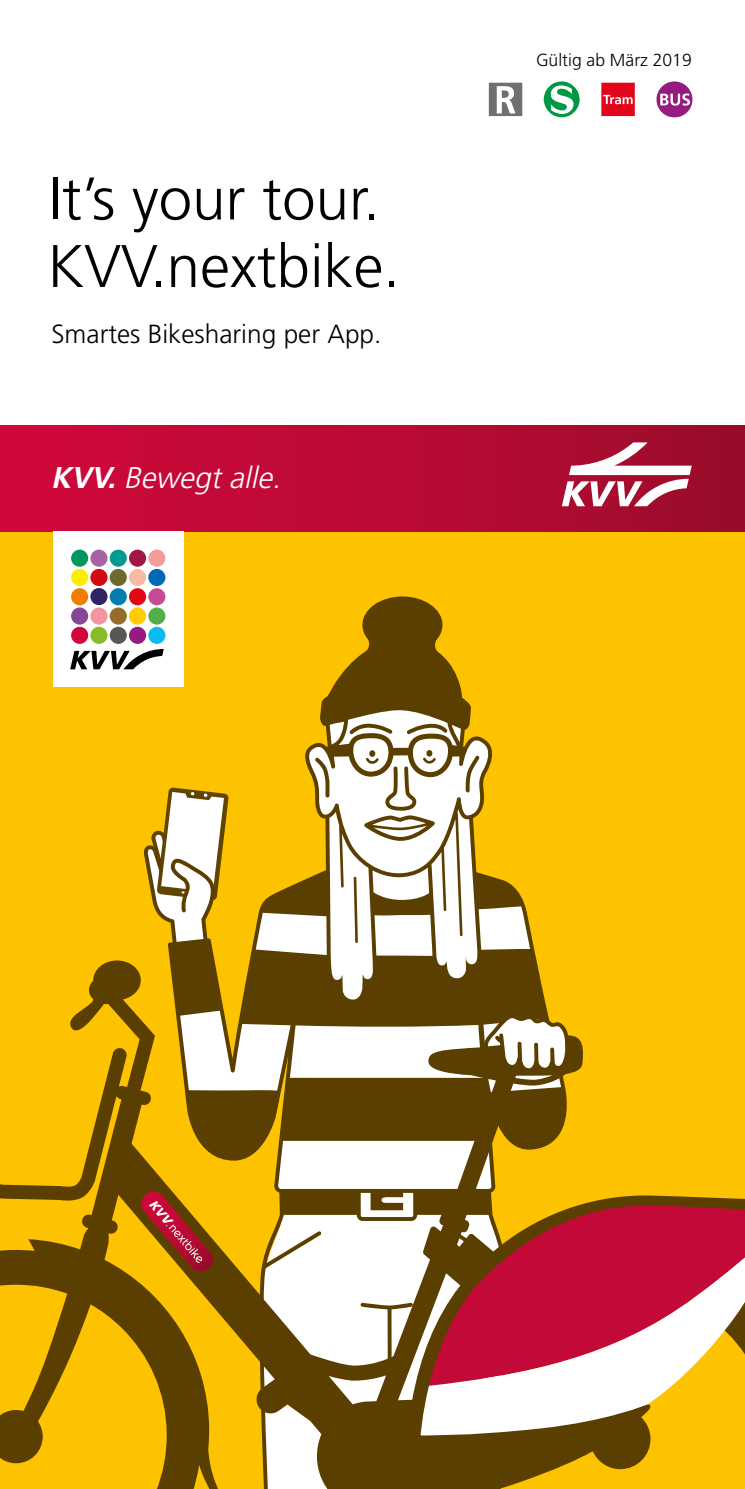
<style>
.page{position:relative;width:745px;height:1489px;background:#fff}
.page>*{position:absolute;margin:0;border:0;box-sizing:border-box;transform-origin:0 0}
.t1{font:300 60px "Frutiger LT Std";color:#000}
.t2{font:italic 300 30px "Frutiger LT Std";color:#fff}
.t3{font:300 26.25px "Frutiger LT Std";color:#000}
.t4{font:italic 300 21.25px "Frutiger LT Std";color:#fff}
.t5{font:300 17.5px "Frutiger LT Std";color:#000}
.s1{font-weight:700}
</style>
<div class="page">
<div style="left:0;top:531px;width:744px;height:957px;background:#fdc300"></div>
<svg style="left:144px;top:596px;width:393px;height:364px"></svg>
<svg style="left:0;top:960px;width:744px;height:528px"></svg>
<svg style="left:428px;top:1204px;width:316px;height:24px"></svg>
<svg style="left:483px;top:1013px;width:85px;height:59px;background:#b5a681"></svg>
<svg style="left:420px;top:1228px;width:324px;height:208px;background:#ce726a"></svg>
<svg style="left:140px;top:1191px;width:74px;height:81px"></svg>
<svg style="left:543px;top:81px;width:36px;height:36px"></svg>
<div style="left:601px;top:83px;width:33px;height:33px;background:#e3051a"></div>
<svg style="left:603px;top:95px;width:29px;height:9px"></svg>
<div style="left:656px;top:81px;width:36px;height:36px;background:#951b81;border-radius:50%"></div>
<svg style="left:660px;top:93px;width:29px;height:13px"></svg>
<div style="left:488px;top:83px;width:34px;height:33px;background:#706f6f"></div>
<svg style="left:496px;top:86px;width:19px;height:27px"></svg>
<div style="left:0;top:425px;width:744px;height:106px;background:linear-gradient(to right,#d4083c,#9d0d2b)"></div>
<svg style="left:535px;top:428px;width:156px;height:78px"></svg>
<div style="left:53px;top:531px;width:130px;height:156px;background:#fff"></div>
<svg style="left:70px;top:649px;width:94px;height:20px"></svg>
<div style="left:148px;top:549px;width:17px;height:17px;background:#f39c9b;border-radius:50%"></div>
<div style="left:110px;top:569px;width:17px;height:17px;background:#6e692d;border-radius:50%"></div>
<div style="left:148px;top:588px;width:17px;height:17px;background:#c74a95;border-radius:50%"></div>
<div style="left:129px;top:607px;width:17px;height:17px;background:#fc0;border-radius:50%"></div>
<div style="left:110px;top:626px;width:17px;height:18px;background:#575756;border-radius:50%"></div>
<div style="left:129px;top:549px;width:17px;height:17px;background:#a31646;border-radius:50%"></div>
<div style="left:129px;top:569px;width:17px;height:17px;background:#f8baa2;border-radius:50%"></div>
<div style="left:129px;top:626px;width:17px;height:18px;background:#951b81;border-radius:50%"></div>
<div style="left:110px;top:549px;width:17px;height:17px;background:#009a93;border-radius:50%"></div>
<div style="left:110px;top:588px;width:17px;height:17px;background:#007db1;border-radius:50%"></div>
<div style="left:110px;top:607px;width:17px;height:17px;background:#966c29;border-radius:50%"></div>
<div style="left:90px;top:549px;width:17px;height:17px;background:#a863a5;border-radius:50%"></div>
<div style="left:71px;top:569px;width:17px;height:17px;background:#ffed00;border-radius:50%"></div>
<div style="left:90px;top:569px;width:17px;height:17px;background:#d20a11;border-radius:50%"></div>
<div style="left:129px;top:588px;width:17px;height:17px;background:#e30613;border-radius:50%"></div>
<div style="left:90px;top:626px;width:17px;height:18px;background:#86bc25;border-radius:50%"></div>
<div style="left:71px;top:549px;width:17px;height:17px;background:#00975f;border-radius:50%"></div>
<div style="left:90px;top:588px;width:17px;height:17px;background:#312362;border-radius:50%"></div>
<div style="left:71px;top:588px;width:17px;height:17px;background:#ef7d00;border-radius:50%"></div>
<div style="left:71px;top:607px;width:17px;height:17px;background:#854896;border-radius:50%"></div>
<div style="left:148px;top:626px;width:17px;height:18px;background:#0bbbef;border-radius:50%"></div>
<div style="left:148px;top:607px;width:17px;height:17px;background:#50af47;border-radius:50%"></div>
<div style="left:71px;top:626px;width:17px;height:18px;background:#cf073a;border-radius:50%"></div>
<div style="left:90px;top:607px;width:17px;height:17px;background:#f295a0;border-radius:50%"></div>
<div style="left:148px;top:569px;width:17px;height:17px;background:#0069b4;border-radius:50%"></div>
<p class="t1" style="left:48px;top:165px;width:333px">It’s your tour.</p>
<p class="t1" style="left:47px;top:232px;width:354px">KVV.nextbike.</p>
<p class="t3" style="left:51px;top:319px;width:331px">Smartes Bikesharing per App.</p>
<p class="t4" style="left:54px;top:457px;width:169px"><span class="s1">KVV.</span>Bewegtalle.</p>
<p class="t2" style="left:51px;top:460px;width:238px"><span class="s1">KVV.</span>Bewegtalle.</p>
<p class="t5" style="left:535px;top:50px;width:157px">Gültig ab März 2019</p>
</div>
